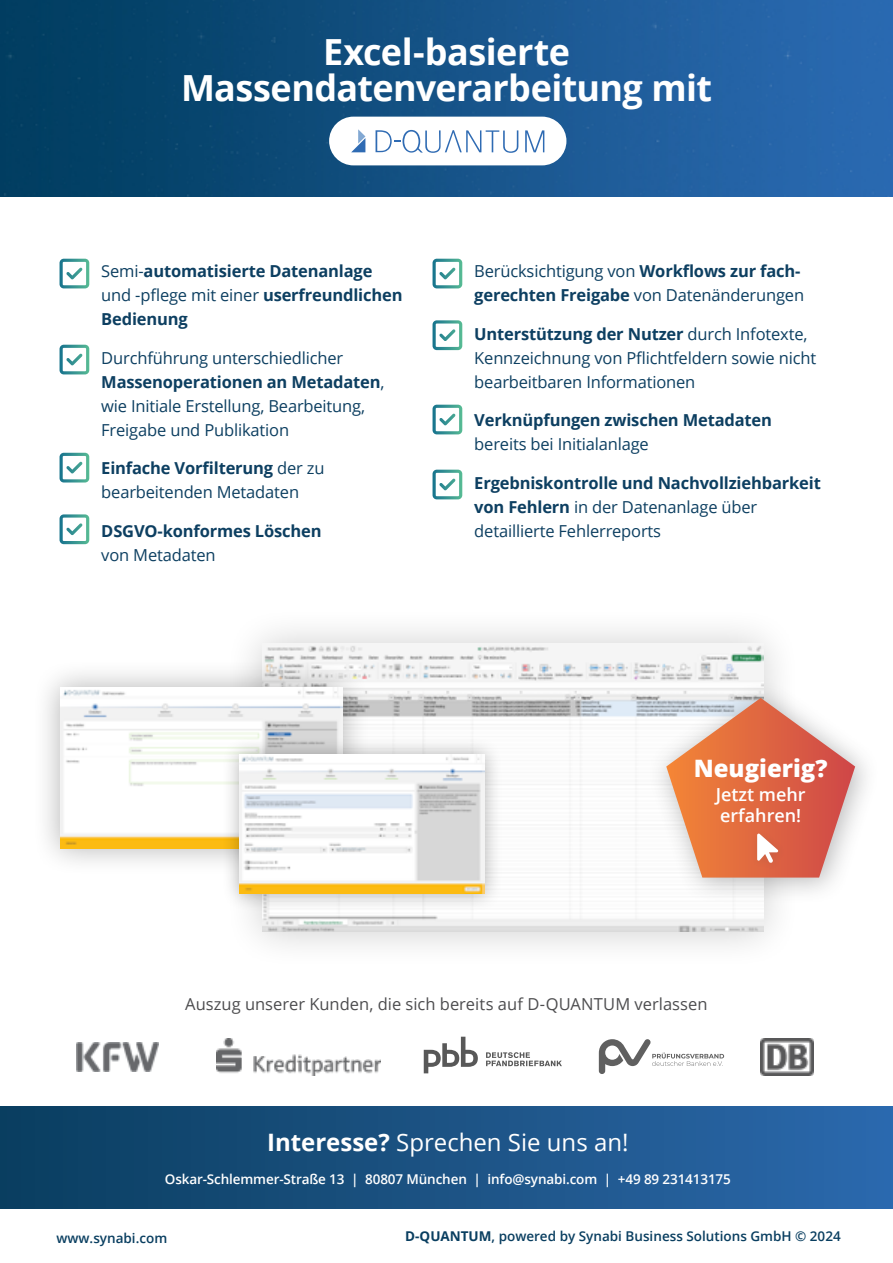
<style>
.page{position:relative;width:893px;height:1263px;background:#fff}
.page>*{position:absolute;margin:0;border:0;box-sizing:border-box;transform-origin:0 0}
.t1{font:700 36px/36px "Open Sans";letter-spacing:-.015em;color:#fff;text-align:center}
.t2{font:24px "Open Sans";color:#fff}
.t3{font:800 24px "Open Sans";color:#fff}
.t4{font:600 18px/21px "Open Sans";color:#fff}
.t5{font:16.5px/24px "Open Sans";letter-spacing:-.01em;color:#0d3f61}
.t6{font:700 16.5px/24px "Open Sans";letter-spacing:-.01em;color:#0d3f61}
.t7{font:16.5px "Open Sans";color:#4d4d4f}
.t8{font:600 13.5px "Open Sans";letter-spacing:-.01em;color:#fff}
.t9{font:600 13.5px "Open Sans";color:#093e60}
.s1{font-weight:400}
.s2{font-weight:700}
</style>
<div class="page">
<img style="left:0;top:0;width:893px;height:197px">
<div style="left:329px;top:117px;width:237px;height:48px;background:#fff;border-radius:24px"></div>
<svg style="left:525px;top:130px;width:19px;height:22px"></svg>
<svg style="left:376px;top:130px;width:142px;height:23px"></svg>
<svg style="left:351px;top:129px;width:14px;height:23px"></svg>
<div style="left:0;top:1106px;width:893px;height:102px;background:linear-gradient(to right,#0a3d5e,#2c69ac)"></div>
<img style="left:217px;top:1038px;width:164px;height:37px">
<img style="left:76px;top:1042px;width:82px;height:29px">
<img style="left:761px;top:1038px;width:53px;height:37px">
<svg style="left:424px;top:1037px;width:54px;height:36px"></svg>
<svg style="left:486px;top:1052px;width:76px;height:14px"></svg>
<svg style="left:599px;top:1039px;width:125px;height:35px"></svg>
<svg style="left:60px;top:259px;width:29px;height:29px"></svg>
<svg style="left:60px;top:345px;width:29px;height:29px"></svg>
<svg style="left:60px;top:453px;width:29px;height:29px"></svg>
<svg style="left:60px;top:514px;width:29px;height:30px"></svg>
<svg style="left:432px;top:259px;width:30px;height:29px"></svg>
<svg style="left:432px;top:320px;width:30px;height:30px"></svg>
<svg style="left:432px;top:470px;width:30px;height:29px"></svg>
<svg style="left:432px;top:405px;width:30px;height:29px"></svg>
<div style="left:224px;top:605px;width:577px;height:365px;background:#000;opacity:.2"></div>
<img style="left:262px;top:644px;width:501px;height:288px">
<div style="left:33px;top:660px;width:337px;height:216px;background:#000;opacity:.3"></div>
<img style="left:60px;top:687px;width:283px;height:161px">
<div style="left:221px;top:736px;width:282px;height:176px;background:#000;opacity:.3"></div>
<img style="left:239px;top:754px;width:246px;height:140px">
<div style="left:647px;top:679px;width:232px;height:226px;background:#4d4d4f;opacity:.4"></div>
<svg style="left:666px;top:698px;width:189px;height:179px"></svg>
<h1 class="t1" style="left:181px;top:33px;width:532px">Excel-basierte<br>Massendatenverarbeitung mit</h1>
<p class="t6" style="left:101px;top:259px;width:303px"><span class="s1">Semi-</span>automatisierte Datenanlage <span class="s1">und -pflege mit einer</span> userfreundlichen<br>Bedienung</p>
<p class="t5" style="left:101px;top:345px;width:285px">Durchführung unterschiedlicher <span class="s2">Massenoperationen an Metadaten</span>, wie Initiale Erstellung, Bearbeitung, Freigabe und Publikation</p>
<p class="t5" style="left:101px;top:456px;width:225px"><span class="s2">Einfache Vorfilterung</span> der zu bearbeitenden Metadaten</p>
<p class="t6" style="left:101px;top:518px;width:222px">DSGVO-konformes Löschen</p>
<p class="t5" style="left:101px;top:542px;width:116px">von Metadaten</p>
<p class="t5" style="left:474px;top:259px;width:331px">Berücksichtigung von <span class="s2">Workflows zur fach&shy;gerechten Freigabe</span> von Datenänderungen</p>
<p class="t5" style="left:474px;top:321px;width:343px"><span class="s2">Unterstützung der Nutzer</span> durch Infotexte,<br>Kennzeichnung von Pflichtfeldern sowie nicht bearbeitbaren Informationen</p>
<p class="t6" style="left:474px;top:408px;width:299px">Verknüpfungen zwischen Metadaten</p>
<p class="t5" style="left:474px;top:432px;width:176px">bereits bei Initialanlage</p>
<p class="t6" style="left:474px;top:471px;width:348px">Ergebniskontrolle und Nachvollziehbarkeit von Fehlern <span class="s1">in der Datenanlage über detaillierte Fehlerreports</span></p>
<h2 class="t3" style="left:694px;top:750px;width:135px">Neugierig?</h2>
<p class="t4" style="left:716px;top:784px;width:91px">Jetzt mehr erfahren!</p>
<p class="t7" style="left:185px;top:992px;width:524px">Auszug unserer Kunden, die sich bereits auf D-QUANTUM verlassen</p>
<h2 class="t2" style="left:267px;top:1126px;width:363px"><span class="s2">Interesse?</span> Sprechen Sie uns an!</h2>
<p class="t8" style="left:165px;top:1170px;width:567px">Oskar-Schlemmer-Straße 13 | 80807 München | info@synabi.com | +49 89 231413175</p>
<p class="t9" style="left:57px;top:1229px;width:112px">www.synabi.com</p>
<p class="t9" style="left:405px;top:1227px;width:437px"><span class="s2">D-QUANTUM</span>, powered by Synabi Business Solutions GmbH © 2024</p>
</div>
